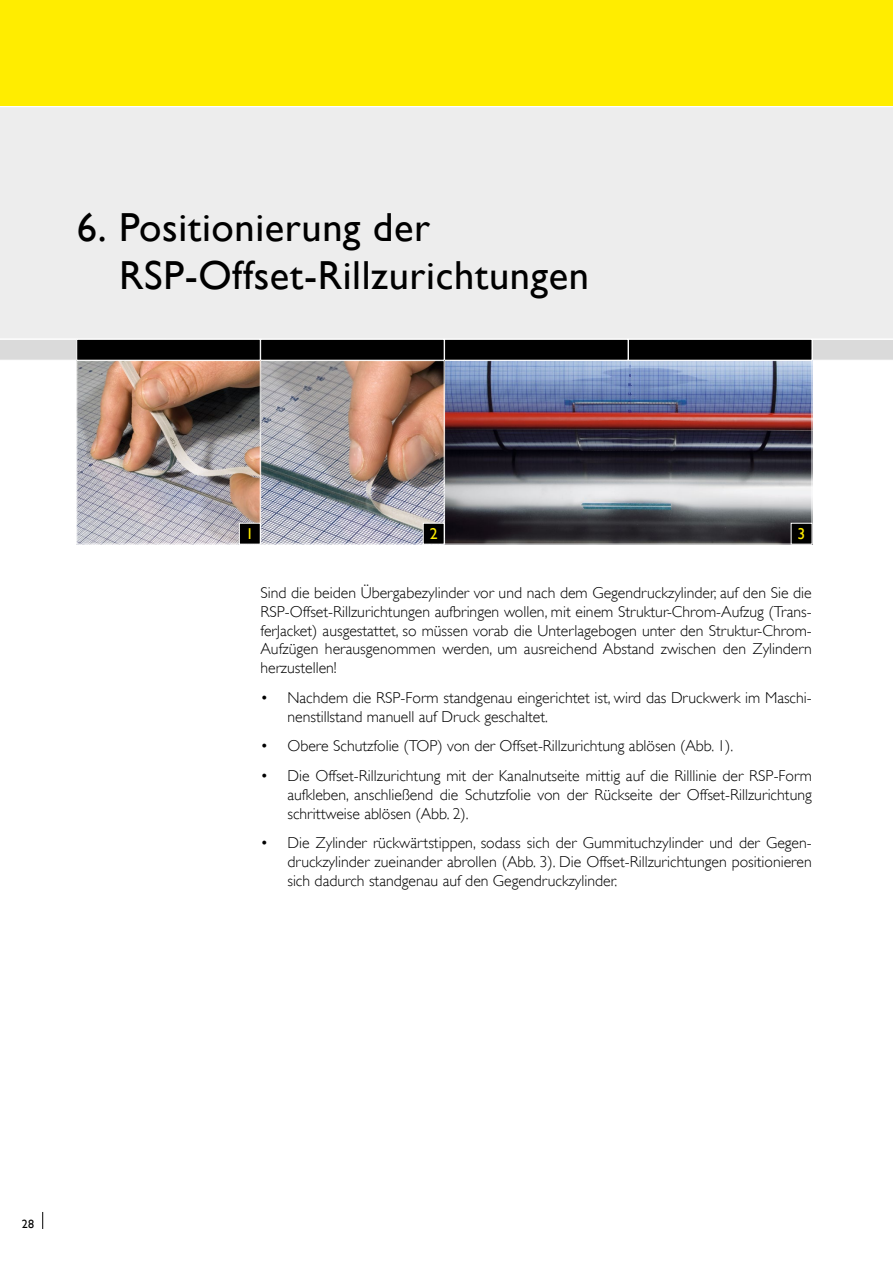
<style>
.page{position:relative;width:893px;height:1263px;background:#fff}
.page>*{position:absolute;margin:0;border:0;box-sizing:border-box;transform-origin:0 0}
.t1{font:40.5px/48.6px "Gill Sans";letter-spacing:.015em;color:#000}
.t2{font:300 15.75px/18.9px "Gill Sans";color:#000;text-align:justify}
.t3{font:15.75px "Gill Sans";color:#ffed00}
.t4{font:12px "Gill Sans";color:#000}
</style>
<div class="page">
<div style="left:813px;top:340px;width:80px;height:20px;background:#dadada"></div>
<div style="left:0;top:0;width:893px;height:106px;background:#ffed00"></div>
<div style="left:0;top:107px;width:893px;height:231px;background:#ededed"></div>
<div style="left:0;top:340px;width:77px;height:20px;background:#dadada"></div>
<svg style="left:42px;top:1212px;width:1px;height:17px"></svg>
<div style="left:77px;top:339px;width:183px;height:21px;background:#000;border:1px solid #fff"></div>
<div style="left:260px;top:339px;width:184px;height:21px;background:#000;border:1px solid #fff"></div>
<div style="left:444px;top:339px;width:184px;height:21px;background:#000;border:1px solid #fff"></div>
<div style="left:628px;top:339px;width:184px;height:21px;background:#000;border:1px solid #fff"></div>
<img style="left:446px;top:362px;width:364px;height:180px">
<div style="left:444px;top:360px;width:368px;height:184px;border:1px solid #fff"></div>
<div style="left:791px;top:523px;width:21px;height:21px;background:#000"></div>
<img style="left:262px;top:362px;width:180px;height:180px">
<div style="left:260px;top:360px;width:184px;height:184px;border:1px solid #fff"></div>
<div style="left:423px;top:523px;width:21px;height:21px;background:#000"></div>
<img style="left:79px;top:362px;width:179px;height:180px">
<div style="left:77px;top:360px;width:183px;height:184px;border:1px solid #fff"></div>
<div style="left:239px;top:523px;width:21px;height:21px;background:#000"></div>
<h1 class="t1" style="left:119px;top:203px;width:471px;text-indent:-42px">6. Positionierung der<br>RSP-Offset-Rillzurichtungen</h1>
<p class="t3" style="left:246px;top:525px;width:9px">1</p>
<p class="t3" style="left:430px;top:525px;width:9px">2</p>
<p class="t3" style="left:797px;top:525px;width:9px">3</p>
<p class="t3" style="left:797px;top:525px;width:9px">4</p>
<p class="t2" style="left:260px;top:583px;width:553px">Sind die beiden Übergabezylinder vor und nach dem Gegendruckzylinder, auf den Sie die RSP-Offset-Rillzurichtungen aufbringen wollen, mit einem Struktur-Chrom-Aufzug (Trans&shy;ferJacket) ausgestattet, so müssen vorab die Unterlagebogen unter den Struktur-Chrom-Aufzügen herausgenommen werden, um ausreichend Abstand zwischen den Zylindern herzustellen!</p>
<p class="t2" style="left:287px;top:688px;width:526px;text-indent:-27px">• Nachdem die RSP-Form standgenau eingerichtet ist, wird das Druckwerk im Maschi&shy;nenstillstand manuell auf Druck geschaltet.</p>
<p class="t2" style="left:260px;top:736px;width:474px">• Obere Schutzfolie (TOP) von der Offset-Rillzurichtung ablösen (Abb. 1).</p>
<p class="t2" style="left:287px;top:766px;width:526px;text-indent:-27px">• Die Offset-Rillzurichtung mit der Kanalnutseite mittig auf die Rilllinie der RSP-Form aufkleben, anschließend die Schutzfolie von der Rückseite der Offset-Rillzurichtung schrittweise ablösen (Abb. 2).</p>
<p class="t2" style="left:287px;top:833px;width:526px;text-indent:-27px">• Die Zylinder rückwärtstippen, sodass sich der Gummituchzylinder und der Gegen&shy;druckzylinder zueinander abrollen (Abb. 3). Die Offset-Rillzurichtungen positionieren sich dadurch standgenau auf den Gegendruckzylinder.</p>
<p class="t4" style="left:22px;top:1217px;width:14px">28</p>
</div>
